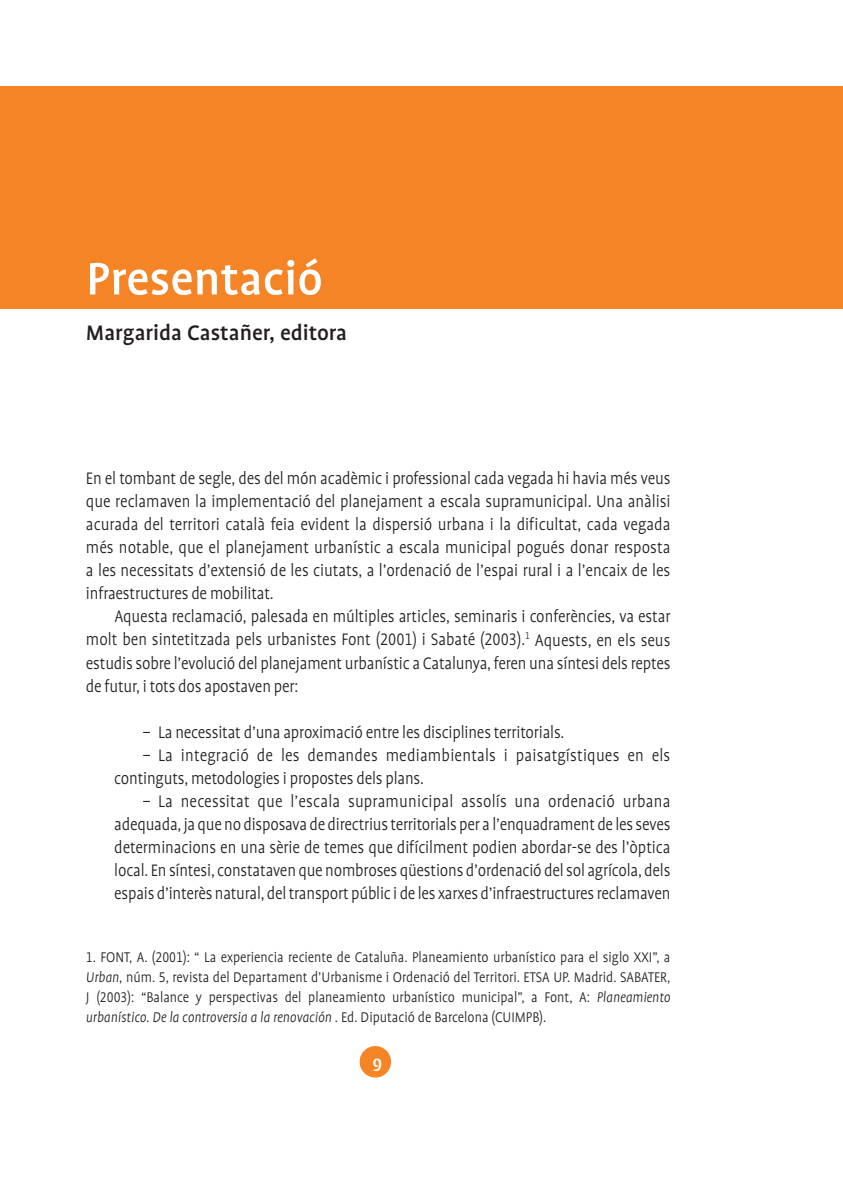
<style>
.page{position:relative;width:843px;height:1193px;background:#fff}
.page>*{position:absolute;margin:0;border:0;box-sizing:border-box;transform-origin:0 0}
.t1{font:500 52px "Cd L Profile";color:#fff}
.t2{font:500 24px "Cd L Profile";color:#231f20}
.t3{font:300 19px/23px "Cd L Profile";letter-spacing:-.01em;color:#231f20;text-align:justify;scale:.9 1}
.t4{font:300 19px "Cd L Profile";letter-spacing:.01em;color:#231f20;scale:.9 1}
.t5{font:300 19px "Cd L Profile";letter-spacing:.015em;color:#231f20;scale:.9 1}
.t6{font:700 18px "Quadraat Sans";color:#fff}
.t7{font:300 16px/20px "Cd L Profile";color:#231f20;text-align:justify;scale:.9 1}
.s1{font-style:italic}
</style>
<div class="page">
<div style="left:359px;top:1045px;width:32px;height:32px;background:#f58427;border-radius:50%"></div>
<div style="left:1px;top:86px;width:841px;height:223px;background:#f58427"></div>
<h1 class="t1" style="left:86px;top:258px;width:238px">Presentació</h1>
<p class="t2" style="left:86px;top:323px;width:262px">Margarida Castañer, editora</p>
<p class="t3" style="left:86px;top:468px;width:650px">En el tombant de segle, des del món acadèmic i professional cada vegada hi havia més veus que reclamaven la implementació del planejament a escala supramunicipal. Una anàlisi acurada del territori català feia evident la dispersió urbana i la dificultat, cada vegada més notable, que el planejament urbanístic a escala municipal pogués donar resposta a les necessitats d’extensió de les ciutats, a l’ordenació de l’espai rural i a l’encaix de les infraestructures de mobilitat.</p>
<p class="t3" style="left:86px;top:606px;width:651px;text-indent:28px">Aquesta reclamació, palesada en múltiples articles, seminaris i conferències, va estar molt ben sintetitzada pels urbanistes Font (2001) i Sabaté (2003).<sup>1</sup> Aquests, en els seus estudis sobre l’evolució del planejament urbanístic a Catalunya, feren una síntesi dels reptes de futur, i tots dos apostaven per:</p>
<p class="t3" style="left:143px;top:721px;width:470px">− La necessitat d’una aproximació entre les disciplines territorials.</p>
<p class="t5" style="left:143px;top:747px;width:587px">− La integració de les demandes mediambientals i paisatgístiques en els</p>
<p class="t3" style="left:114px;top:767px;width:345px">continguts, metodologies i propostes dels plans.</p>
<p class="t4" style="left:143px;top:793px;width:587px">− La necessitat que l’escala supramunicipal assolís una ordenació urbana</p>
<p class="t3" style="left:114px;top:813px;width:619px">adequada, ja que no disposava de directrius territorials per a l’enquadrament de les seves</p>
<p class="t3" style="left:114px;top:836px;width:619px">determinacions en una sèrie de temes que difícilment podien abordar-se des l’òptica</p>
<p class="t3" style="left:114px;top:859px;width:619px">local. En síntesi, constataven que nombroses qüestions d’ordenació del sol agrícola, dels</p>
<p class="t3" style="left:114px;top:882px;width:619px">espais d’interès natural, del transport públic i de les xarxes d’infraestructures reclamaven</p>
<p class="t7" style="left:86px;top:947px;width:650px">1. FONT, A. (2001): “ La experiencia reciente de Cataluña. Planeamiento urbanístico para el siglo XXI”, a <span class="s1">Urban</span>, núm. 5, revista del Departament d’Urbanisme i Ordenació del Territori. ETSA UP. Madrid. SABATER, J (2003): “Balance y perspectivas del planeamiento urbanístico municipal”, a Font, A: <span class="s1">Planeamiento urbanístico. De la controversia a la renovación</span> . Ed. Diputació de Barcelona (CUIMPB).</p>
<p class="t6" style="left:372px;top:1053px;width:10px">9</p>
</div>
